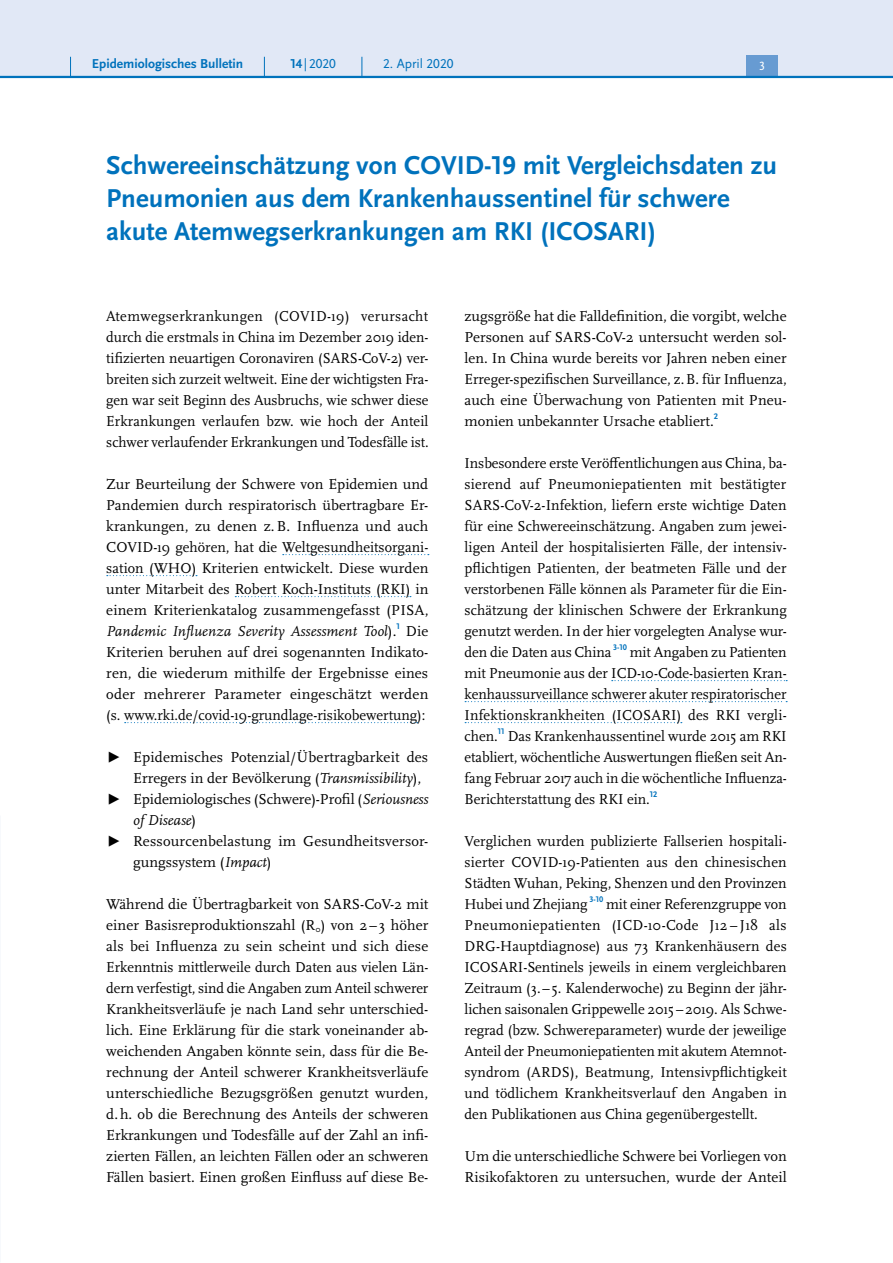
<style>
.page{position:relative;width:893px;height:1263px;background:#fff}
.page>*{position:absolute;margin:0;border:0;box-sizing:border-box;transform-origin:0 0}
.H2{font:700 27px/33px "Scala Sans Pro";color:#0072bc}
.P_-_Fließtext{font:15px/21px "Scala Pro";color:#000;text-align:justify}
.P_-_Fließtext-2{font:15px/21px "Scala Pro";color:#000;text-align:justify;scale:.96 1}
.t1{font:700 13.5px "Scala Sans Pro";color:#0072bc}
.t2{font:13.5px "Scala Sans Pro";color:#0072bc}
.t3{font:12.45px "Scala Sans Pro";color:#fff}
.s1{font-weight:700}
.s2{font-style:italic}
.s3{font-family:"Scala Sans Pro"}
</style>
<div class="page">
<svg style="left:283px;top:554px;width:146px;height:1px"></svg>
<svg style="left:107px;top:575px;width:90px;height:1px"></svg>
<svg style="left:235px;top:596px;width:176px;height:1px"></svg>
<svg style="left:125px;top:722px;width:293px;height:1px"></svg>
<svg style="left:612px;top:680px;width:175px;height:1px"></svg>
<svg style="left:465px;top:701px;width:322px;height:1px"></svg>
<svg style="left:465px;top:722px;width:217px;height:1px"></svg>
<div style="left:0;top:0;width:893px;height:77px;background:#e1e8f6"></div>
<div style="left:746px;top:55px;width:32px;height:21px;background:#679bd2"></div>
<hr style="left:0;top:76px;width:893px;height:2px;background:#0072bc">
<svg style="left:70px;top:57px;width:1px;height:19px"></svg>
<svg style="left:264px;top:57px;width:1px;height:19px"></svg>
<svg style="left:362px;top:57px;width:1px;height:19px"></svg>
<p class="t1" style="left:92px;top:55px;width:153px">Epidemiologisches Bulletin</p>
<p class="t2" style="left:290px;top:55px;width:47px"><span class="s1">14</span> |2020</p>
<p class="t2" style="left:383px;top:55px;width:72px">2. April 2020</p>
<p class="t3" style="left:759px;top:59px;width:7px">3</p>
<h2 class="H2" style="left:106px;top:148px;width:672px">Schwereeinschätzung von COVID-19 mit Vergleichsdaten zu<br>Pneumonien aus dem Krankenhaussentinel für schwere akute Atemwegserkrankungen am RKI (ICOSARI)</h2>
<p class="P_-_Fließtext-2" style="left:106px;top:305px;width:337px">Atemwegserkrankungen (COVID-19) verursacht durch die erstmals in China im Dezember 2019 iden&shy;tifizierten neuartigen Coronaviren (SARS-CoV-2) ver&shy;breiten sich zurzeit weltweit. Eine der wichtigsten Fra&shy;gen war seit Beginn des Ausbruchs, wie schwer diese Erkrankungen verlaufen bzw. wie hoch der Anteil schwer verlaufender Erkrankungen und Todesfälle ist.</p>
<p class="P_-_Fließtext" style="left:106px;top:473px;width:324px">Zur Beurteilung der Schwere von Epidemien und Pandemien durch respiratorisch übertragbare Er&shy;krankungen, zu denen z.B. Influenza und auch COVID-19 gehören, hat die Weltgesundheitsorgani&shy;sation (WHO) Kriterien entwickelt. Diese wurden unter Mitarbeit des Robert Koch-Instituts (RKI) in einem Kriterienkatalog zusammengefasst (PISA, <span class="s2">Pandemic Influenza Severity Assessment Tool</span>).<sup>1</sup> Die Kriterien beruhen auf drei sogenannten Indikato&shy;ren, die wiederum mithilfe der Ergebnisse eines oder mehrerer Parameter eingeschätzt werden (s. www.rki.de/covid-19-grundlage-risikobewertung):</p>
<p class="P_-_Fließtext" style="left:133px;top:746px;width:296px;text-indent:-27px"><span class="s3">▶</span> Epidemisches Potenzial/Übertragbarkeit des<br>Erregers in der Bevölkerung (<span class="s2">Transmissibility</span>),</p>
<p class="P_-_Fließtext" style="left:133px;top:788px;width:297px;text-indent:-27px"><span class="s3">▶</span> Epidemiologisches (Schwere)-Profil (<span class="s2">Seriousness of Disease</span>)</p>
<p class="P_-_Fließtext" style="left:133px;top:830px;width:297px;text-indent:-27px"><span class="s3">▶</span> Ressourcenbelastung im Gesundheitsversor&shy;gungssystem (<span class="s2">Impact</span>)</p>
<p class="P_-_Fließtext" style="left:106px;top:893px;width:324px">Während die Übertragbarkeit von SARS-CoV-2 mit einer Basisreproduktionszahl (R<sub>0</sub>) von 2 – 3 höher als bei Influenza zu sein scheint und sich diese Erkenntnis mittlerweile durch Daten aus vielen Län&shy;dern verfestigt, sind die Angaben zum Anteil schwerer Krankheitsverläufe je nach Land sehr unterschied&shy;lich. Eine Erklärung für die stark voneinander ab&shy;weichenden Angaben könnte sein, dass für die Be&shy;rechnung der Anteil schwerer Krankheitsverläufe unterschiedliche Bezugsgrößen genutzt wurden, d.h. ob die Berechnung des Anteils der schweren Erkrankungen und Todesfälle auf der Zahl an infi&shy;zierten Fällen, an leichten Fällen oder an schweren Fällen basiert. Einen großen Einfluss auf diese Be-</p>
<p class="P_-_Fließtext" style="left:465px;top:305px;width:324px">zugsgröße hat die Falldefinition, die vorgibt, welche Personen auf SARS-CoV-2 untersucht werden sol&shy;len. In China wurde bereits vor Jahren neben einer Erreger-spezifischen Surveillance, z.B. für Influenza, auch eine Überwachung von Patienten mit Pneu&shy;monien unbekannter Ursache etabliert.<sup>2</sup></p>
<p class="P_-_Fließtext" style="left:465px;top:452px;width:324px">Insbesondere erste Veröffentlichungen aus China, ba&shy;sierend auf Pneumoniepatienten mit bestätigter SARS-CoV-2-Infektion, liefern erste wichtige Daten für eine Schwereeinschätzung. Angaben zum jewei&shy;ligen Anteil der hospitalisierten Fälle, der intensiv&shy;pflichtigen Patienten, der beatmeten Fälle und der verstorbenen Fälle können als Parameter für die Ein&shy;schätzung der klinischen Schwere der Erkrankung genutzt werden. In der hier vorgelegten Analyse wur&shy;den die Daten aus China <sup>3-10</sup> mit Angaben zu Patienten mit Pneumonie aus der ICD-10-Code-basierten Kran&shy;kenhaussurveillance schwerer akuter respiratorischer Infektionskrankheiten (ICOSARI) des RKI vergli&shy;chen.<sup>11</sup> Das Krankenhaussentinel wurde 2015 am RKI etabliert, wöchentliche Auswertungen fließen seit An&shy;fang Februar 2017 auch in die wöchentliche Influenza-Berichterstattung des RKI ein.<sup>12</sup></p>
<p class="P_-_Fließtext" style="left:465px;top:830px;width:324px">Verglichen wurden publizierte Fallserien hospitali&shy;sierter COVID-19-Patienten aus den chinesischen Städten Wuhan, Peking, Shenzen und den Provinzen Hubei und Zhejiang <sup>3-10</sup> mit einer Referenzgruppe von Pneumoniepatienten (ICD-10-Code J12 – J18 als DRG-Hauptdiagnose) aus 73 Krankenhäusern des ICOSARI-Sentinels jeweils in einem vergleichbaren Zeitraum (3.–5. Kalenderwoche) zu Beginn der jähr&shy;lichen saisonalen Grippewelle 2015 –2019. Als Schwe&shy;regrad (bzw. Schwereparameter) wurde der jeweilige Anteil der Pneumoniepatienten mit akutem Atemnot&shy;syndrom (ARDS), Beatmung, Intensivpflichtigkeit und tödlichem Krankheitsverlauf den Angaben in den Publikationen aus China gegenübergestellt.</p>
<p class="P_-_Fließtext" style="left:465px;top:1145px;width:324px">Um die unterschiedliche Schwere bei Vorliegen von<br>Risikofaktoren zu untersuchen, wurde der Anteil</p>
</div>
